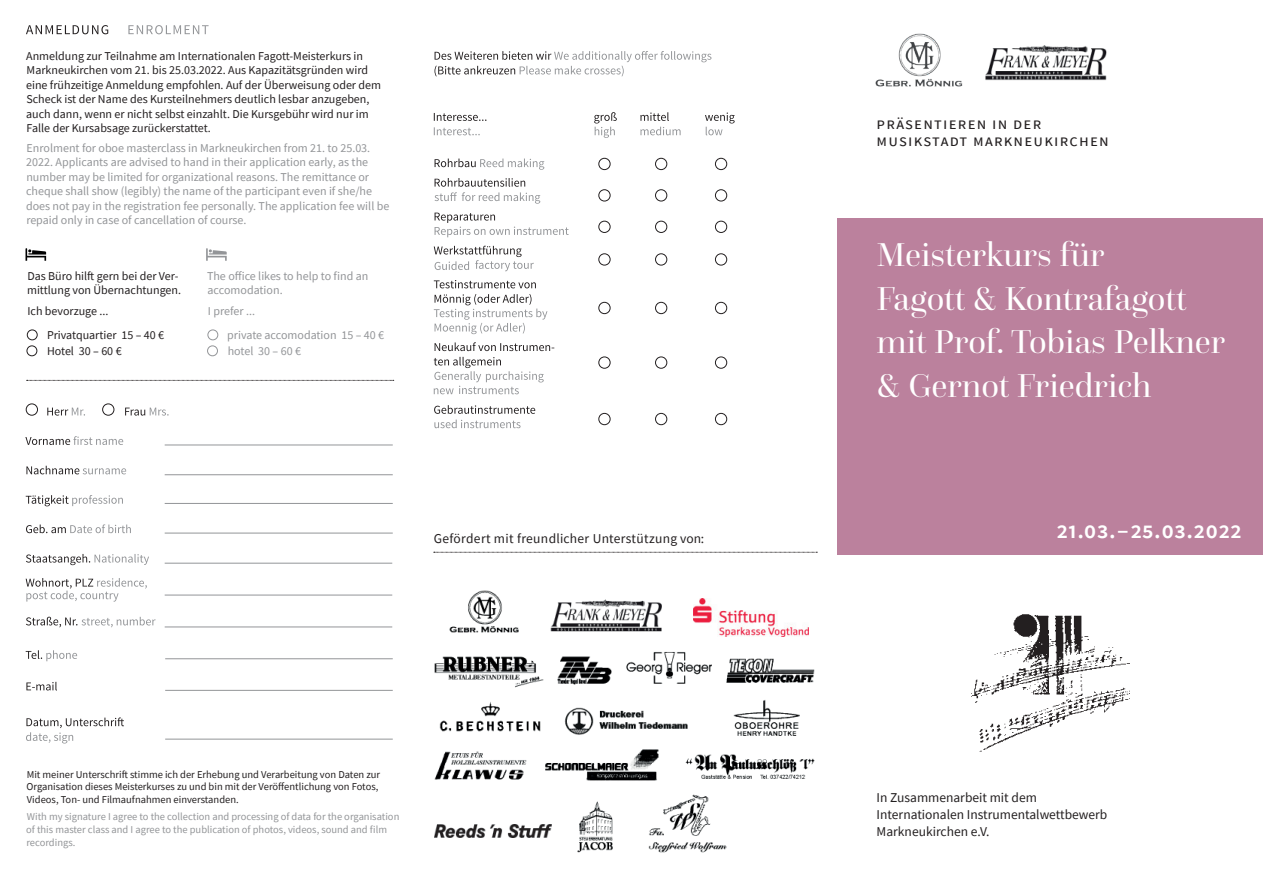
<style>
.page{position:relative;width:1263px;height:893px;background:#fff}
.page>*{position:absolute;margin:0;border:0;box-sizing:border-box;transform-origin:0 0}
.t1{font:34.5px/43.5px "Questa Grande";color:#fff}
.t2{font:600 24px "Source Sans Pro";letter-spacing:.025em;color:#fff}
.t3{font:16.5px/17.2px "Source Sans Pro";letter-spacing:.095em;color:#231f20}
.t4{font:13.5px/17.2px "Source Sans Pro";color:#231f20}
.t5{font:13.5px "Source Sans Pro";letter-spacing:.025em;color:#231f20}
.t6{font:12px/14.4px "Source Sans Pro";color:#939598}
.t7{font:12px/14.4px "Source Sans Pro";color:#231f20}
.t8{font:10.5px/12.6px "Source Sans Pro";color:#231f20}
.t9{font:10.5px/12.6px "Source Sans Pro";color:#939598}
</style>
<div class="page">
<img style="left:875px;top:33px;width:88px;height:54px">
<img style="left:971px;top:614px;width:159px;height:137px">
<div style="left:838px;top:218px;width:425px;height:337px;background:#bb819d"></div>
<svg style="left:434px;top:51px;width:277px;height:25px"></svg>
<svg style="left:434px;top:420px;width:87px;height:8px"></svg>
<svg style="left:434px;top:405px;width:101px;height:9px"></svg>
<svg style="left:435px;top:342px;width:119px;height:9px"></svg>
<svg style="left:434px;top:294px;width:113px;height:40px"></svg>
<svg style="left:434px;top:280px;width:102px;height:8px"></svg>
<svg style="left:434px;top:246px;width:100px;height:25px"></svg>
<svg style="left:435px;top:213px;width:134px;height:24px"></svg>
<svg style="left:435px;top:178px;width:105px;height:26px"></svg>
<svg style="left:435px;top:159px;width:109px;height:11px"></svg>
<svg style="left:434px;top:127px;width:46px;height:8px"></svg>
<svg style="left:434px;top:113px;width:52px;height:8px"></svg>
<svg style="left:594px;top:112px;width:23px;height:26px"></svg>
<svg style="left:705px;top:113px;width:30px;height:22px"></svg>
<svg style="left:640px;top:127px;width:41px;height:8px"></svg>
<svg style="left:640px;top:112px;width:29px;height:9px"></svg>
<div style="left:598px;top:158px;width:12px;height:12px;border:1px solid #231f20;border-radius:50%"></div>
<div style="left:655px;top:158px;width:12px;height:12px;border:1px solid #231f20;border-radius:50%"></div>
<div style="left:715px;top:158px;width:12px;height:12px;border:1px solid #231f20;border-radius:50%"></div>
<div style="left:598px;top:189px;width:12px;height:12px;border:1px solid #231f20;border-radius:50%"></div>
<div style="left:655px;top:189px;width:12px;height:12px;border:1px solid #231f20;border-radius:50%"></div>
<div style="left:715px;top:189px;width:12px;height:12px;border:1px solid #231f20;border-radius:50%"></div>
<div style="left:598px;top:221px;width:12px;height:12px;border:1px solid #231f20;border-radius:50%"></div>
<div style="left:655px;top:221px;width:12px;height:12px;border:1px solid #231f20;border-radius:50%"></div>
<div style="left:715px;top:221px;width:12px;height:12px;border:1px solid #231f20;border-radius:50%"></div>
<div style="left:598px;top:253px;width:12px;height:12px;border:1px solid #231f20;border-radius:50%"></div>
<div style="left:655px;top:253px;width:12px;height:12px;border:1px solid #231f20;border-radius:50%"></div>
<div style="left:715px;top:253px;width:12px;height:12px;border:1px solid #231f20;border-radius:50%"></div>
<div style="left:598px;top:302px;width:12px;height:12px;border:1px solid #231f20;border-radius:50%"></div>
<div style="left:655px;top:302px;width:12px;height:12px;border:1px solid #231f20;border-radius:50%"></div>
<div style="left:715px;top:302px;width:12px;height:12px;border:1px solid #231f20;border-radius:50%"></div>
<div style="left:598px;top:357px;width:12px;height:12px;border:1px solid #231f20;border-radius:50%"></div>
<div style="left:655px;top:357px;width:12px;height:12px;border:1px solid #231f20;border-radius:50%"></div>
<div style="left:715px;top:357px;width:12px;height:12px;border:1px solid #231f20;border-radius:50%"></div>
<div style="left:598px;top:413px;width:12px;height:12px;border:1px solid #231f20;border-radius:50%"></div>
<div style="left:655px;top:413px;width:12px;height:12px;border:1px solid #231f20;border-radius:50%"></div>
<div style="left:715px;top:413px;width:12px;height:12px;border:1px solid #231f20;border-radius:50%"></div>
<svg style="left:434px;top:357px;width:110px;height:37px"></svg>
<svg style="left:47px;top:408px;width:38px;height:8px"></svg>
<svg style="left:125px;top:408px;width:44px;height:8px"></svg>
<svg style="left:25px;top:436px;width:98px;height:9px"></svg>
<svg style="left:26px;top:466px;width:100px;height:8px"></svg>
<hr style="left:165px;top:563px;width:227px;height:1px;background:#939598">
<hr style="left:165px;top:595px;width:227px;height:1px;background:#939598">
<hr style="left:165px;top:627px;width:227px;height:1px;background:#939598">
<hr style="left:165px;top:503px;width:228px;height:1px;background:#939598">
<hr style="left:165px;top:474px;width:228px;height:1px;background:#939598">
<hr style="left:165px;top:445px;width:228px;height:1px;background:#939598">
<svg style="left:27px;top:380px;width:367px;height:1px"></svg>
<svg style="left:434px;top:552px;width:383px;height:1px"></svg>
<hr style="left:165px;top:533px;width:228px;height:1px;background:#939598">
<hr style="left:165px;top:658px;width:228px;height:1px;background:#939598">
<hr style="left:165px;top:690px;width:228px;height:1px;background:#939598">
<hr style="left:165px;top:739px;width:228px;height:1px;background:#939598">
<svg style="left:26px;top:495px;width:97px;height:11px"></svg>
<svg style="left:26px;top:524px;width:105px;height:9px"></svg>
<svg style="left:26px;top:650px;width:51px;height:11px"></svg>
<svg style="left:26px;top:554px;width:123px;height:11px"></svg>
<svg style="left:26px;top:682px;width:31px;height:8px"></svg>
<svg style="left:26px;top:578px;width:121px;height:24px"></svg>
<svg style="left:26px;top:617px;width:130px;height:10px"></svg>
<svg style="left:26px;top:717px;width:98px;height:26px"></svg>
<div style="left:102px;top:404px;width:12px;height:12px;border:1px solid #231f20;border-radius:50%"></div>
<div style="left:26px;top:404px;width:12px;height:12px;border:1px solid #231f20;border-radius:50%"></div>
<svg style="left:26px;top:25px;width:82px;height:9px"></svg>
<div style="left:27px;top:330px;width:11px;height:10px;border:1px solid #231f20;border-radius:50%"></div>
<div style="left:208px;top:330px;width:10px;height:10px;border:1px solid #939598;border-radius:50%"></div>
<div style="left:27px;top:346px;width:10px;height:10px;border:1px solid #231f20;border-radius:50%"></div>
<div style="left:207px;top:346px;width:11px;height:10px;border:1px solid #939598;border-radius:50%"></div>
<svg style="left:26px;top:248px;width:20px;height:13px"></svg>
<svg style="left:206px;top:248px;width:21px;height:13px"></svg>
<svg style="left:128px;top:25px;width:81px;height:9px"></svg>
<img style="left:434px;top:590px;width:381px;height:191px">
<img style="left:577px;top:794px;width:150px;height:59px">
<img style="left:694px;top:599px;width:114px;height:38px">
<div style="left:540px;top:586px;width:143px;height:58px;background:#fff"></div>
<img style="left:435px;top:825px;width:116px;height:12px">
<img style="left:550px;top:599px;width:112px;height:33px">
<img style="left:985px;top:45px;width:122px;height:36px">
<p class="t7" style="left:26px;top:49px;width:356px">Anmeldung zur Teilnahme am Internationalen Fagott-Meisterkurs in Markneukirchen vom 21. bis 25.03.2022. Aus Kapazitätsgründen wird eine frühzeitige Anmeldung empfohlen. Auf der Überweisung oder dem Scheck ist der Name des Kursteilnehmers deutlich lesbar anzugeben, auch dann, wenn er nicht selbst einzahlt. Die Kursgebühr wird nur im Falle der Kursabsage zurückerstattet.</p>
<p class="t6" style="left:26px;top:141px;width:365px">Enrolment for oboe masterclass in Markneukirchen from 21. to 25.03.<br>2022. Applicants are advised to hand in their application early, as the number may be limited for organizational reasons. The remittance or cheque shall show (legibly) the name of the participant even if she/he does not pay in the registration fee personally. The application fee will be repaid only in case of cancellation of course.</p>
<p class="t7" style="left:27px;top:269px;width:156px">Das Büro hilft gern bei der Ver&shy;mittlung von Übernachtungen.</p>
<p class="t7" style="left:27px;top:303px;width:83px">Ich bevorzuge ...</p>
<p class="t6" style="left:207px;top:269px;width:163px">The office likes to help to find an accomodation.</p>
<p class="t6" style="left:208px;top:303px;width:49px">I prefer ...</p>
<p class="t7" style="left:47px;top:326px;width:119px;line-height:16.5px">Privatquartier 15 – 40 €<br>Hotel 30 – 60 €</p>
<p class="t6" style="left:227px;top:326px;width:158px;line-height:16.5px">private accomodation 15 – 40 € hotel 30 – 60 €</p>
<p class="t5" style="left:434px;top:530px;width:272px">Gefördert mit freundlicher Unterstützung von:</p>
<p class="t8" style="left:27px;top:768px;width:355px">Mit meiner Unterschrift stimme ich der Erhebung und Verarbeitung von Daten zur<br>Organisation dieses Meisterkurses zu und bin mit der Veröffentlichung von Fotos,<br>Videos, Ton- und Filmaufnahmen einverstanden.</p>
<p class="t9" style="left:26px;top:811px;width:375px">With my signature I agree to the collection and processing of data for the organisation of this master class and I agree to the publication of photos, videos, sound and film recordings.</p>
<h3 class="t3" style="left:877px;top:115px;width:234px">präsentieren in der musikstadt markneukirchen</h3>
<h1 class="t1" style="left:877px;top:233px;width:350px">Meisterkurs für<br>Fagott &amp; Kontrafagott mit Prof. Tobias Pelkner &amp; Gernot Friedrich</h1>
<h2 class="t2" style="left:1057px;top:515px;width:186px">21.03.–25.03.2022</h2>
<p class="t4" style="left:877px;top:789px;width:232px">In Zusammenarbeit mit dem<br>Internationalen Instrumentalwettbewerb<br>Markneukirchen e.V.</p>
</div>
